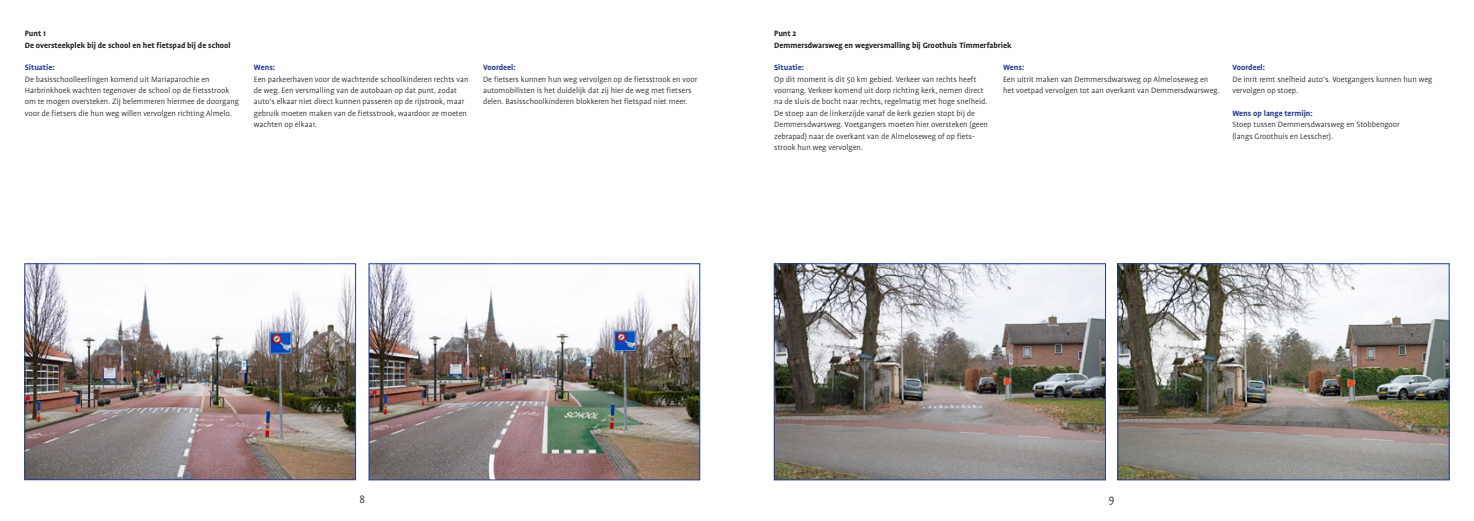
<style>
.page{position:relative;width:1474px;height:521px;background:#fff}
.page>*{position:absolute;margin:0;border:0;box-sizing:border-box;transform-origin:0 0}
.t1{font:300 12.25px "Profile";color:#231f20}
.plat{font:300 8.75px/11.4px "Profile";color:#231f20}
.plat_bold_zwart{font:700 8.75px "Profile";color:#231f20}
.plat-2{font:700 8.75px "Profile";color:#253f8e}
</style>
<div class="page">
<img style="left:27px;top:265px;width:327px;height:213px">
<div style="left:25px;top:263px;width:331px;height:217px;border:1px solid #253f8e"></div>
<img style="left:371px;top:265px;width:327px;height:213px">
<div style="left:369px;top:263px;width:331px;height:217px;border:1px solid #253f8e"></div>
<img style="left:776px;top:265px;width:327px;height:213px">
<div style="left:774px;top:263px;width:331px;height:217px;border:1px solid #253f8e"></div>
<img style="left:1119px;top:265px;width:328px;height:213px">
<div style="left:1117px;top:263px;width:332px;height:217px;border:1px solid #253f8e"></div>
<p class="plat_bold_zwart" style="left:25px;top:29px;width:23px">Punt 1</p>
<p class="plat_bold_zwart" style="left:25px;top:40px;width:207px">De oversteekplek bij de school en het fietspad bij de school</p>
<p class="plat-2" style="left:25px;top:63px;width:31px">Situatie:</p>
<p class="plat" style="left:25px;top:73px;width:216px">De basisschoolleerlingen komend uit Mariaparochie en Harbrinkhoek wachten tegenover de school op de fietsstrook om te mogen oversteken. Zij belemmeren hiermee de doorgang voor de fietsers die hun weg willen vervolgen richting Almelo.</p>
<p class="plat-2" style="left:254px;top:63px;width:23px">Wens:</p>
<p class="plat" style="left:254px;top:73px;width:216px">Een parkeerhaven voor de wachtende schoolkinderen rechts van de weg. Een versmalling van de autobaan op dat punt, zodat auto’s elkaar niet direct kunnen passeren op de rijstrook, maar gebruik moeten maken van de fietsstrook, waardoor ze moeten wachten op elkaar.</p>
<p class="plat-2" style="left:483px;top:63px;width:34px">Voordeel:</p>
<p class="plat" style="left:483px;top:73px;width:216px">De fietsers kunnen hun weg vervolgen op de fietsstrook en voor automobilisten is het duidelijk dat zij hier de weg met fietsers delen. Basisschoolkinderen blokkeren het fietspad niet meer.</p>
<p class="plat_bold_zwart" style="left:774px;top:29px;width:24px">Punt 2</p>
<p class="plat_bold_zwart" style="left:774px;top:40px;width:239px">Demmersdwarsweg en wegversmalling bij Groothuis Timmerfabriek</p>
<p class="plat-2" style="left:774px;top:63px;width:31px">Situatie:</p>
<p class="plat" style="left:774px;top:73px;width:215px">Op dit moment is dit 50 km gebied. Verkeer van rechts heeft voorrang. Verkeer komend uit dorp richting kerk, nemen direct na de sluis de bocht naar rechts, regelmatig met hoge snelheid.<br>De stoep aan de linkerzijde vanaf de kerk gezien stopt bij de Demmersdwarsweg. Voetgangers moeten hier oversteken (geen zebrapad) naar de overkant van de Almeloseweg of op fiets&shy;strook hun weg vervolgen.</p>
<p class="plat-2" style="left:1003px;top:63px;width:23px">Wens:</p>
<p class="plat" style="left:1003px;top:73px;width:218px">Een uitrit maken van Demmersdwarsweg op Almeloseweg en het voetpad vervolgen tot aan overkant van Demmersdwarsweg.</p>
<p class="plat-2" style="left:1232px;top:63px;width:34px">Voordeel:</p>
<p class="plat" style="left:1232px;top:73px;width:201px">De inrit remt snelheid auto’s. Voetgangers kunnen hun weg vervolgen op stoep.</p>
<p class="plat-2" style="left:1232px;top:108px;width:82px">Wens op lange termijn:</p>
<p class="plat" style="left:1232px;top:119px;width:169px">Stoep tussen Demmersdwarsweg en Stobbengoor (langs Groothuis en Lesscher).</p>
<h1 class="t1" style="left:359px;top:493px;width:7px">8</h1>
<h1 class="t1" style="left:1108px;top:493px;width:7px">9</h1>
</div>
